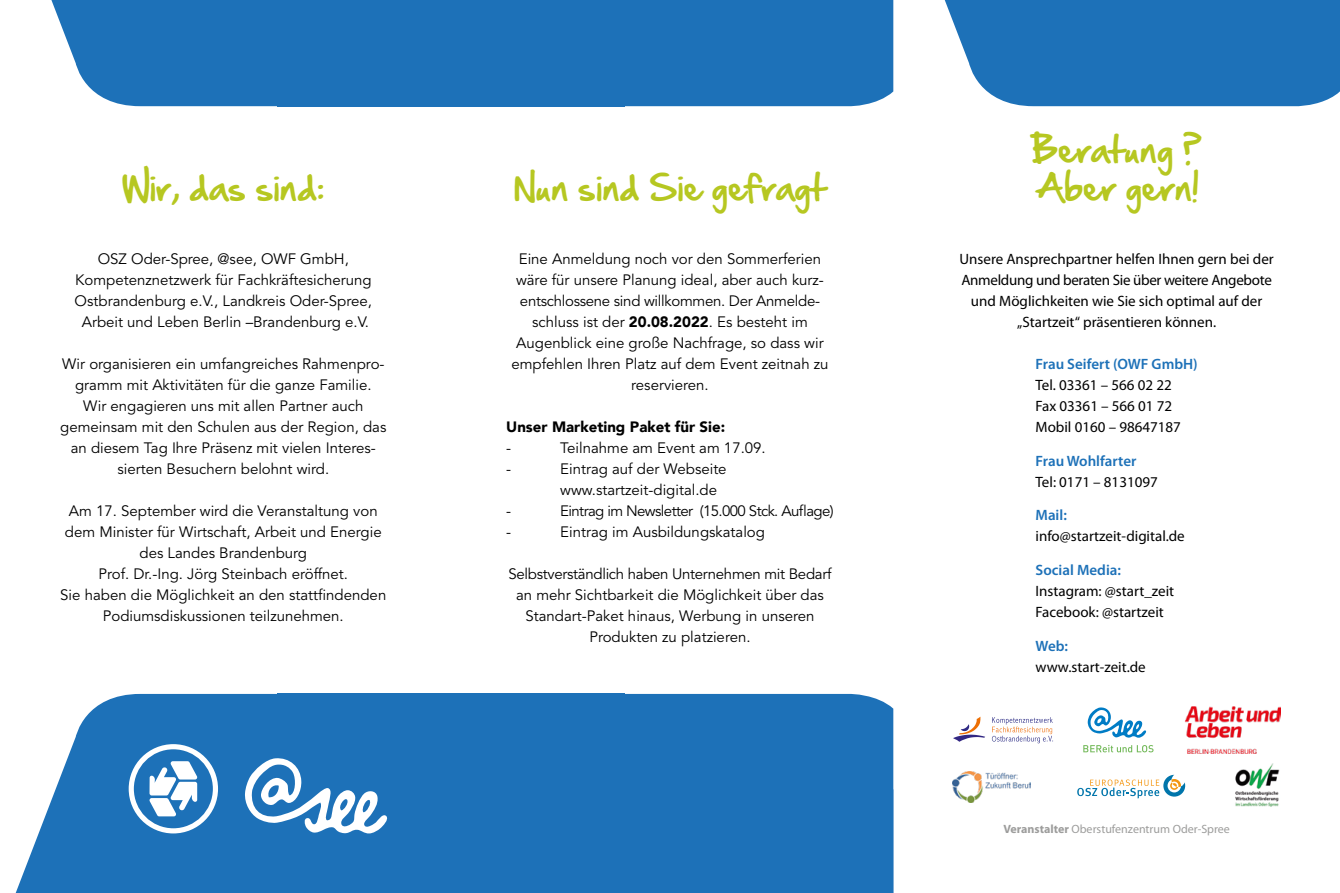
<style>
.page{position:relative;width:1340px;height:893px;background:#fff}
.page>*{position:absolute;margin:0;border:0;box-sizing:border-box;transform-origin:0 0}
.t1{font:31.5px "Hand Of Sean";color:#b6c721}
.t2{font:15px/21px "Avenir LT Std";color:#000;text-align:center}
.t3{font:15px/21px "Myriad Pro";color:#000}
.t4{font:600 15px "Myriad Pro";color:#1d71b8}
.t5{font:15px "Avenir LT Std";letter-spacing:-.04em;color:#000}
.t6{font:900 15px "Avenir";color:#000}
.t7{font:12px "Myriad Pro";color:#9d9d9c}
.s1{font-family:"Avenir";font-weight:900}
.s2{font-weight:700}
</style>
<div class="page">
<svg style="left:1077px;top:775px;width:108px;height:23px"></svg>
<img style="left:952px;top:771px;width:78px;height:31px">
<svg style="left:944px;top:0;width:395px;height:106px;fill:#1d71b8"></svg>
<div style="left:624px;top:0;width:270px;height:106px;background:#1d71b8"></div>
<svg style="left:51px;top:0;width:226px;height:106px;fill:#1d71b8"></svg>
<div style="left:277px;top:0;width:347px;height:106px;background:#1d71b8"></div>
<div style="left:624px;top:694px;width:270px;height:199px;background:#1d71b8"></div>
<svg style="left:15px;top:694px;width:262px;height:199px;fill:#1d71b8"></svg>
<div style="left:277px;top:694px;width:347px;height:199px;background:#1d71b8"></div>
<svg style="left:129px;top:744px;width:89px;height:89px"></svg>
<svg style="left:244px;top:757px;width:144px;height:77px"></svg>
<svg style="left:1087px;top:707px;width:59px;height:31px"></svg>
<svg style="left:1083px;top:745px;width:70px;height:7px"></svg>
<img style="left:1184px;top:707px;width:96px;height:46px">
<img style="left:1235px;top:764px;width:45px;height:43px">
<svg style="left:991px;top:717px;width:62px;height:26px"></svg>
<svg style="left:953px;top:717px;width:32px;height:25px"></svg>
<h1 class="t1" style="left:1031px;top:122px;width:173px">Beratung ?</h1>
<h1 class="t1" style="left:122px;top:159px;width:204px">Wir, das sind:</h1>
<h1 class="t1" style="left:1034px;top:159px;width:166px">Aber gern!</h1>
<h1 class="t1" style="left:514px;top:159px;width:313px">Nun sind Sie gefragt</h1>
<p class="t2" style="left:75px;top:249px;width:299px">OSZ Oder-Spree, @see, OWF GmbH, Kompetenznetzwerk für Fachkräftesicherung Ostbrandenburg e.V., Landkreis Oder-Spree, Arbeit und Leben Berlin –Brandenburg e.V.</p>
<p class="t2" style="left:60px;top:354px;width:328px">Wir organisieren ein umfangreiches Rahmenpro&shy;gramm mit Aktivitäten für die ganze Familie.<br>Wir engagieren uns mit allen Partner auch gemeinsam mit den Schulen aus der Region, das an diesem Tag Ihre Präsenz mit vielen Interes&shy;sierten Besuchern belohnt wird.</p>
<p class="t2" style="left:60px;top:501px;width:327px">Am 17. September wird die Veranstaltung von dem Minister für Wirtschaft, Arbeit und Energie des Landes Brandenburg<br>Prof. Dr.-Ing. Jörg Steinbach eröffnet.<br>Sie haben die Möglichkeit an den stattfindenden Podiumsdiskussionen teilzunehmen.</p>
<p class="t2" style="left:511px;top:249px;width:319px">Eine Anmeldung noch vor den Sommerferien wäre für unsere Planung ideal, aber auch kurz&shy;entschlossene sind willkommen. Der Anmelde&shy;schluss ist der <span class="s1">20.08.2022</span>. Es besteht im Augenblick eine große Nachfrage, so dass wir empfehlen Ihren Platz auf dem Event zeitnah zu reservieren.</p>
<p class="t6" style="left:506px;top:414px;width:220px">Unser Marketing Paket für Sie:</p>
<p class="t2" style="left:506px;top:438px;width:6px">-</p>
<p class="t2" style="left:560px;top:438px;width:207px">Teilnahme am Event am 17.09.</p>
<p class="t2" style="left:506px;top:459px;width:6px">-</p>
<p class="t2" style="left:560px;top:459px;width:168px;text-align:left">Eintrag auf der Webseite www.startzeit-digital.de</p>
<p class="t2" style="left:506px;top:501px;width:6px">-</p>
<p class="t5" style="left:560px;top:502px;width:275px">Eintrag im Newsletter (15.000 Stck. Auflage)</p>
<p class="t2" style="left:506px;top:522px;width:6px">-</p>
<p class="t2" style="left:560px;top:522px;width:206px">Eintrag im Ausbildungskatalog</p>
<p class="t2" style="left:508px;top:564px;width:324px">Selbstverständlich haben Unternehmen mit Bedarf an mehr Sichtbarkeit die Möglichkeit über das Standart-Paket hinaus, Werbung in unseren Produkten zu platzieren.</p>
<p class="t3" style="left:959px;top:248px;width:316px;text-align:center">Unsere Ansprechpartner helfen Ihnen gern bei der Anmeldung und beraten Sie über weitere Angebote und Möglichkeiten wie Sie sich optimal auf der „Startzeit“ präsentieren können.</p>
<p class="t4" style="left:1035px;top:354px;width:164px">Frau Seifert (OWF GmbH)</p>
<p class="t3" style="left:1035px;top:374px;width:147px">Tel. 03361 – 566 02 22<br>Fax 03361 – 566 01 72<br>Mobil 0160 – 98647187</p>
<p class="t4" style="left:1035px;top:451px;width:102px">Frau Wohlfarter</p>
<p class="t3" style="left:1035px;top:471px;width:124px">Tel: 0171 – 8131097</p>
<p class="t4" style="left:1035px;top:506px;width:33px">Mail:</p>
<p class="t3" style="left:1035px;top:526px;width:151px">info@startzeit-digital.de</p>
<p class="t4" style="left:1035px;top:561px;width:87px">Social Media:</p>
<p class="t3" style="left:1035px;top:580px;width:140px">Instagram: @start_zeit<br>Facebook: @startzeit</p>
<p class="t4" style="left:1035px;top:636px;width:34px">Web:</p>
<p class="t3" style="left:1035px;top:656px;width:112px">www.start-zeit.de</p>
<p class="t7" style="left:1003px;top:822px;width:228px"><span class="s2">Veranstalter</span> Oberstufenzentrum Oder-Spree</p>
</div>
